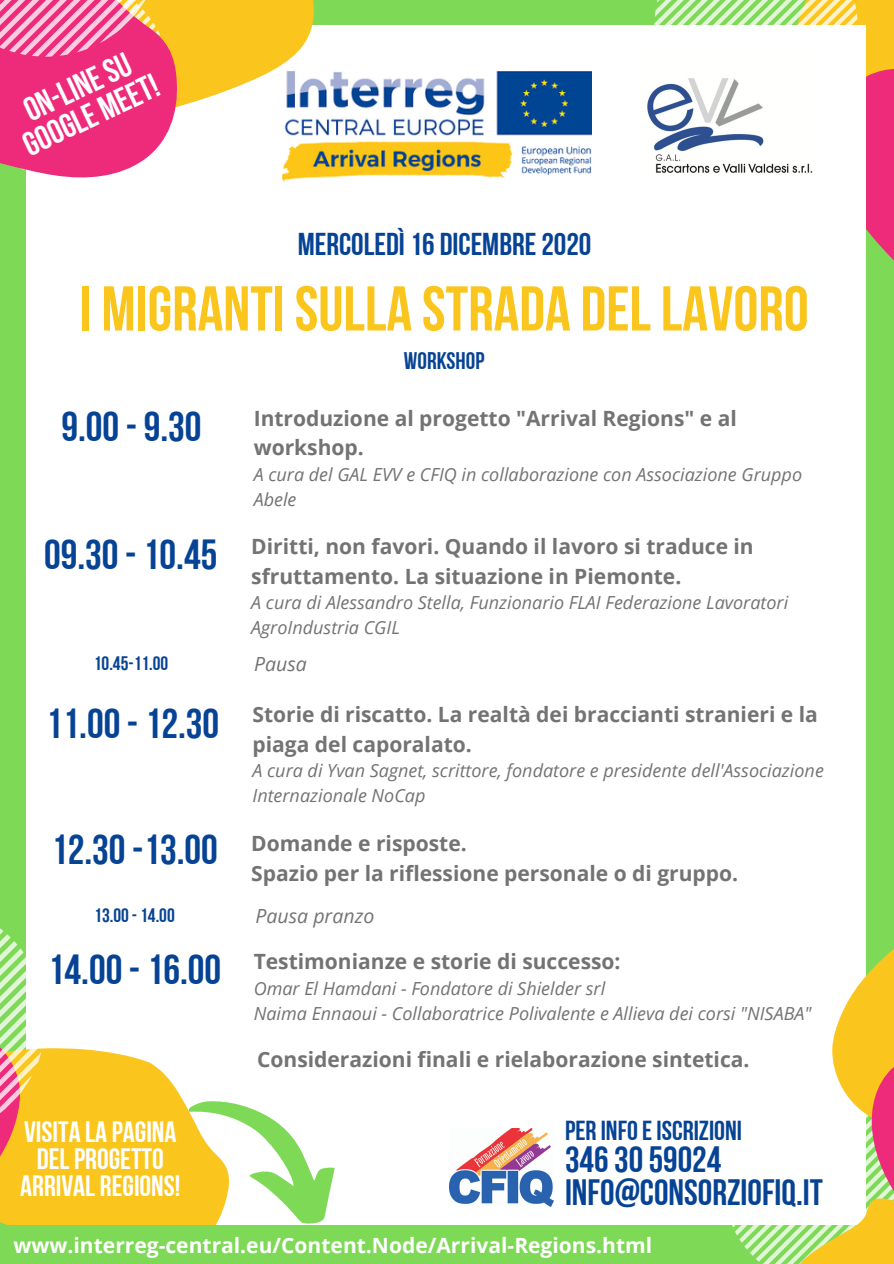
<style>
.page{position:relative;width:894px;height:1264px;background:#fff}
.page>*{position:absolute;margin:0;border:0;box-sizing:border-box;transform-origin:0 0}
.t1{font:63px "Bebas Neue Cyrillic";color:#fac61d}
.t2{font:42px "Bebas Neue Cyrillic";color:#064394}
.t3{font:36.6px/33.6px "Bebas Neue Cyrillic";color:#064394}
.t4{font:34.2px/31.2px "Bebas Neue Cyrillic";color:#fff;text-align:center}
.t5{font:31.5px "Bebas Neue Cyrillic";color:#064394}
.t6{font:29.4px/26.7px "Bebas Neue Cyrillic";color:#fff;text-align:center}
.t7{font:27.45px "Bebas Neue Cyrillic";color:#064394}
.t8{font:24px "Bebas Neue Cyrillic";color:#064394}
.t9{font:700 21px/29.2px "Open Sans";color:#737373}
.t10{font:700 21px "Open Sans";color:#fff}
.t11{font:19.5px "Bebas Neue Cyrillic";color:#064394}
.t12{font:italic 19.5px "Open Sans";color:#737373}
.t13{font:italic 18px/24.8px "Open Sans";color:#737373}
.s1{font-family:"Bebas Neue Cyrillic";font-weight:400;font-size:42px;color:#064394}
</style>
<div class="page">
<div style="left:0;top:0;width:893px;height:1263px;background:#7ed957"></div>
<svg style="left:654px;top:0;width:239px;height:319px"></svg>
<div style="left:26px;top:25px;width:839px;height:1199px;background:#fff"></div>
<svg style="left:201px;top:0;width:113px;height:100px;fill:#fac61d"></svg>
<div style="left:46px;top:1048px;width:136px;height:177px;background:#fac61d"></div>
<svg style="left:170px;top:0;width:31px;height:126px;fill:#fac61d"></svg>
<img style="left:282px;top:71px;width:309px;height:111px">
<svg style="left:0;top:0;width:170px;height:178px;background:#ef4c88"></svg>
<img style="left:449px;top:1128px;width:104px;height:77px">
<svg style="left:182px;top:1099px;width:172px;height:126px"></svg>
<svg style="left:723px;top:905px;width:170px;height:358px"></svg>
<svg style="left:0;top:928px;width:46px;height:297px"></svg>
<img style="left:647px;top:78px;width:166px;height:95px">
<h3 class="t4" style="left:7px;top:106px;width:147px;rotate:-25deg">ON-LINESU<br>GOOGLE MEET!</h3>
<h3 class="t5" style="left:297px;top:231px;width:295px">MERCOLEDÌ 16 DICEMBRE2020</h3>
<h1 class="t1" style="left:80px;top:283px;width:730px">I MIGRANTI SULLA STRADA DEL LAVORO</h1>
<h2 class="t2" style="left:61px;top:409px;width:141px">9.00-9.30</h2>
<h2 class="t2" style="left:44px;top:537px;width:175px">09.30-10.45</h2>
<p class="t8" style="left:404px;top:351px;width:82px">WORKSHOP</p>
<p class="t9" style="left:254px;top:403px;width:484px">Introduzione al progetto "Arrival Regions" e al workshop.</p>
<p class="t13" style="left:254px;top:461px;width:549px">A cura del GAL EVV e CFIQ in collaborazione con Associazione Gruppo<br>Abele</p>
<p class="t9" style="left:251px;top:531px;width:504px">Diritti, non favori. Quando il lavoro si traduce in sfruttamento. La situazione in Piemonte.</p>
<p class="t13" style="left:251px;top:590px;width:538px">A cura di Alessandro Stella, Funzionario FLAI Federazione Lavoratori<br>AgroIndustria CGIL</p>
<p class="t11" style="left:94px;top:655px;width:76px">10.45-11.00</p>
<p class="t12" style="left:254px;top:650px;width:54px">Pausa</p>
<h2 class="t2" style="left:46px;top:706px;width:175px">11.00-12.30</h2>
<p class="t9" style="left:252px;top:699px;width:566px">Storie di riscatto. La realtà dei braccianti stranieri e la piaga del caporalato.</p>
<p class="t13" style="left:252px;top:758px;width:572px">A cura di Yvan Sagnet, scrittore, fondatore e presidente dell'Associazione<br>Internazionale NoCap</p>
<p class="t9" style="left:251px;top:828px;width:488px;text-indent:-200px"><span class="s1">12.30-13.00</span> Domande e risposte.<br>Spazio per la riflessione personale o di gruppo.</p>
<p class="t11" style="left:94px;top:907px;width:82px">13.00-14.00</p>
<p class="t12" style="left:255px;top:902px;width:120px">Pausa pranzo</p>
<p class="t9" style="left:48px;top:946px;width:574px"><span class="s1">14.00-16.00</span> Testimonianze e storie di successo:</p>
<p class="t13" style="left:254px;top:975px;width:559px">Omar El Hamdani - Fondatore di Shielder srl<br>Naima Ennaoui - Collaboratrice Polivalente e Allieva dei corsi "NISABA"</p>
<p class="t9" style="left:257px;top:1043px;width:493px">Considerazioni finali e rielaborazione sintetica.</p>
<h3 class="t7" style="left:565px;top:1119px;width:178px">PER INFOEISCRIZIONI</h3>
<h3 class="t3" style="left:565px;top:1145px;width:259px">3463059024<br>INFO@CONSORZIOFIQ.IT</h3>
<p class="t10" style="left:14px;top:1230px;width:640px">www.interreg-central.eu/Content.Node/Arrival-Regions.html</p>
<h3 class="t6" style="left:20px;top:1121px;width:162px">VISITA LA PAGINA<br>DELPROGETTO<br>ARRIVAL REGIONS!</h3>
</div>
